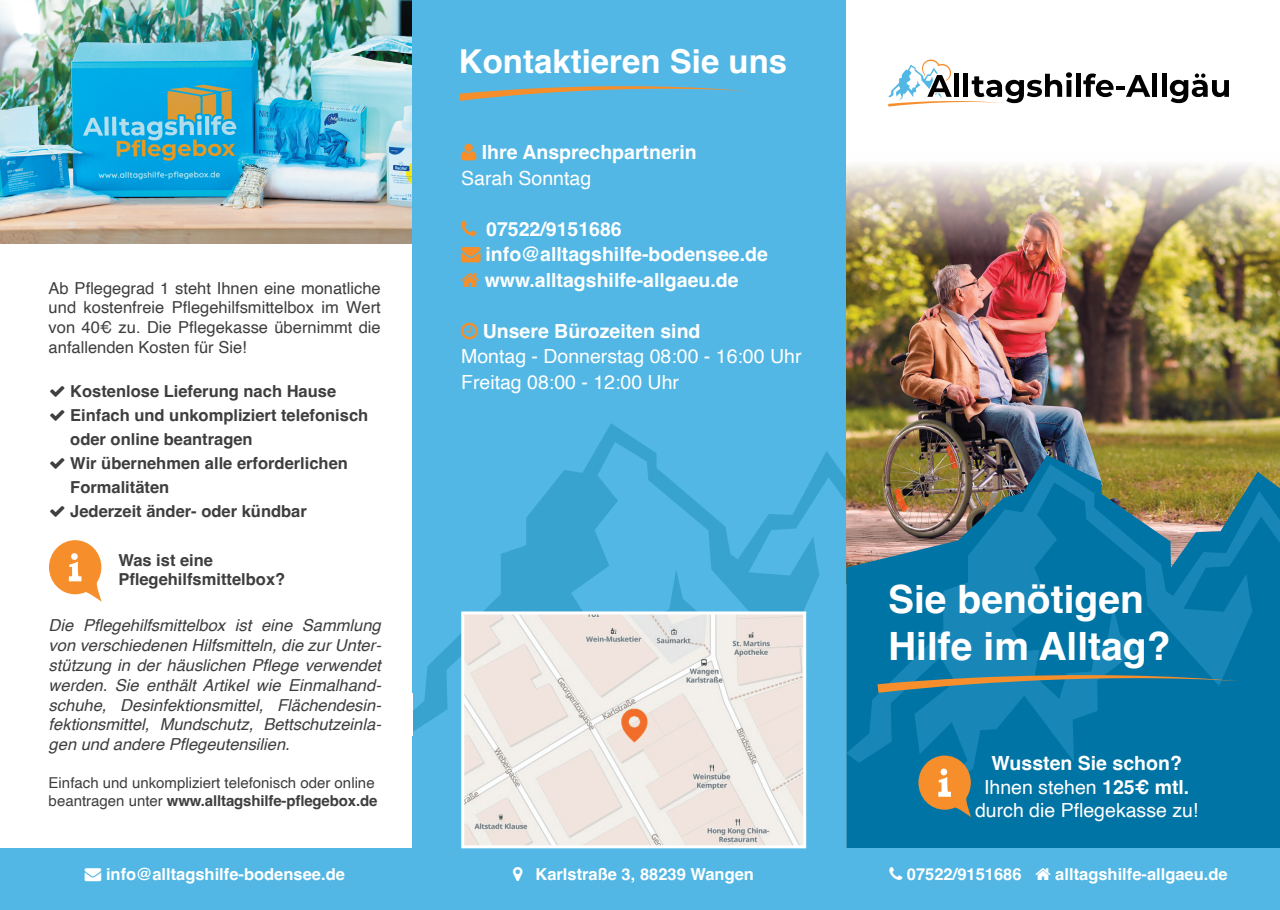
<style>
.page{position:relative;width:1280px;height:910px;background:#fff}
.page>*{position:absolute;margin:0;border:0;box-sizing:border-box;transform-origin:0 0}
.t1{font:700 39px "Helvetica";color:#fff}
.t2{font:700 33px "Helvetica";color:#fff}
.t3{font:700 19.5px/25.5px "Helvetica";color:#fff}
.t4{font:19.5px "Helvetica";color:#fff}
.t5{font:italic 16.5px/19.8px "Helvetica";color:#3e3e3f;text-align:justify}
.t6{font:700 16.5px/24px "Helvetica";color:#3e3e3f}
.t7{font:16.5px/19.8px "Helvetica";color:#3e3e3f;text-align:justify}
.t8{font:700 16.5px "Helvetica";color:#fff}
.t9{font:15px/18px "Helvetica";color:#3e3e3f}
.s1{font-weight:700}
.s2{font-weight:400}
.s3{color:#f68e2c}
</style>
<div class="page">
<img style="left:0;top:0;width:412px;height:244px">
<div style="left:412px;top:0;width:434px;height:910px;background:#52b7e4"></div>
<div style="left:1076px;top:74px;width:5px;height:23px;background:#000001"></div>
<svg style="left:1083px;top:73px;width:67px;height:24px"></svg>
<div style="left:1152px;top:74px;width:5px;height:23px;background:#000001"></div>
<hr style="left:1162px;top:74px;width:4px;height:23px;background:#000001">
<svg style="left:1170px;top:73px;width:59px;height:30px"></svg>
<svg style="left:888px;top:59px;width:184px;height:48px"></svg>
<svg style="left:459px;top:86px;width:286px;height:15px"></svg>
<svg style="left:412px;top:423px;width:434px;height:340px"></svg>
<img style="left:465px;top:615px;width:337px;height:229px">
<div style="left:461px;top:611px;width:345px;height:237px;border:3px solid #fff"></div>
<div style="left:0;top:848px;width:442px;height:62px;background:#52b7e4"></div>
<img style="left:846px;top:164px;width:434px;height:291px">
<svg style="left:846px;top:455px;width:434px;height:393px;background:#137596"></svg>
<svg style="left:846px;top:464px;width:434px;height:330px;background:#207b9b"></svg>
<svg style="left:877px;top:675px;width:362px;height:18px;background:#427f8c"></svg>
<div style="left:835px;top:848px;width:445px;height:62px;background:#52b7e4"></div>
<svg style="left:918px;top:756px;width:53px;height:61px;background:#b18d5a"></svg>
<svg style="left:49px;top:540px;width:53px;height:62px"></svg>
<p class="t7" style="left:49px;top:278px;width:334px">Ab Pflegegrad 1 steht Ihnen eine monatliche und kostenfreie Pflegehilfsmittelbox im Wert von 40€ zu. Die Pflegekasse übernimmt die anfallenden Kosten für Sie!</p>
<p class="t6" style="left:70px;top:381px;width:267px">Kostenlose Lieferung nach Hause</p>
<p class="t6" style="left:70px;top:405px;width:299px">Einfach und unkompliziert telefonisch oder online beantragen</p>
<p class="t6" style="left:70px;top:453px;width:279px">Wir übernehmen alle erforderlichen<br>Formalitäten</p>
<p class="t6" style="left:70px;top:501px;width:238px">Jederzeit änder- oder kündbar</p>
<p class="t6" style="left:118px;top:552px;width:168px;line-height:19.8px">Was ist eine<br>Pflegehilfsmittelbox?</p>
<p class="t5" style="left:49px;top:616px;width:334px">Die Pflegehilfsmittelbox ist eine Sammlung von verschiedenen Hilfsmitteln, die zur Unter&shy;stützung in der häuslichen Pflege verwendet werden. Sie enthält Artikel wie Einmalhand&shy;schuhe, Desinfektionsmittel, Flächendesin&shy;fektionsmittel, Mundschutz, Bettschutzeinla&shy;gen und andere Pflegeutensilien.</p>
<p class="t9" style="left:49px;top:774px;width:330px">Einfach und unkompliziert telefonisch oder online beantragen unter <span class="s1">www.alltagshilfe-pflegebox.de</span></p>
<p class="t8" style="left:85px;top:864px;width:261px">→ info@alltagshilfe-bodensee.de</p>
<p class="t2" style="left:459px;top:42px;width:330px">Kontaktieren Sie uns</p>
<p class="t3" style="left:461px;top:142px;width:237px;text-indent:21px">Ihre Ansprechpartnerin<br><span class="s2">Sarah Sonntag</span></p>
<p class="t3" style="left:486px;top:219px;width:137px">07522/9151686</p>
<p class="t3" style="left:461px;top:244px;width:308px"><span class="s3">→</span> info@alltagshilfe-bodensee.de</p>
<p class="t3" style="left:485px;top:270px;width:255px">www.alltagshilfe-allgaeu.de</p>
<p class="t3" style="left:483px;top:321px;width:219px">Unsere Bürozeiten sind</p>
<p class="t4" style="left:461px;top:342px;width:342px">Montag - Donnerstag 08:00 - 16:00 Uhr</p>
<p class="t4" style="left:461px;top:367px;width:219px">Freitag 08:00 - 12:00 Uhr</p>
<p class="t8" style="left:535px;top:864px;width:220px">Karlstraße 3, 88239 Wangen</p>
<p class="t1" style="left:888px;top:575px;width:257px">Sie benötigen</p>
<p class="t1" style="left:888px;top:622px;width:284px">Hilfe im Alltag?</p>
<p class="t3" style="left:991px;top:753px;width:192px">Wussten Sie schon?</p>
<p class="t4" style="left:984px;top:772px;width:207px">Ihnen stehen <span class="s1">125€ mtl.</span></p>
<p class="t4" style="left:975px;top:795px;width:225px">durch die Pflegekasse zu!</p>
<p class="t8" style="left:907px;top:864px;width:116px">07522/9151686</p>
<p class="t8" style="left:1055px;top:864px;width:174px">alltagshilfe-allgaeu.de</p>
</div>
